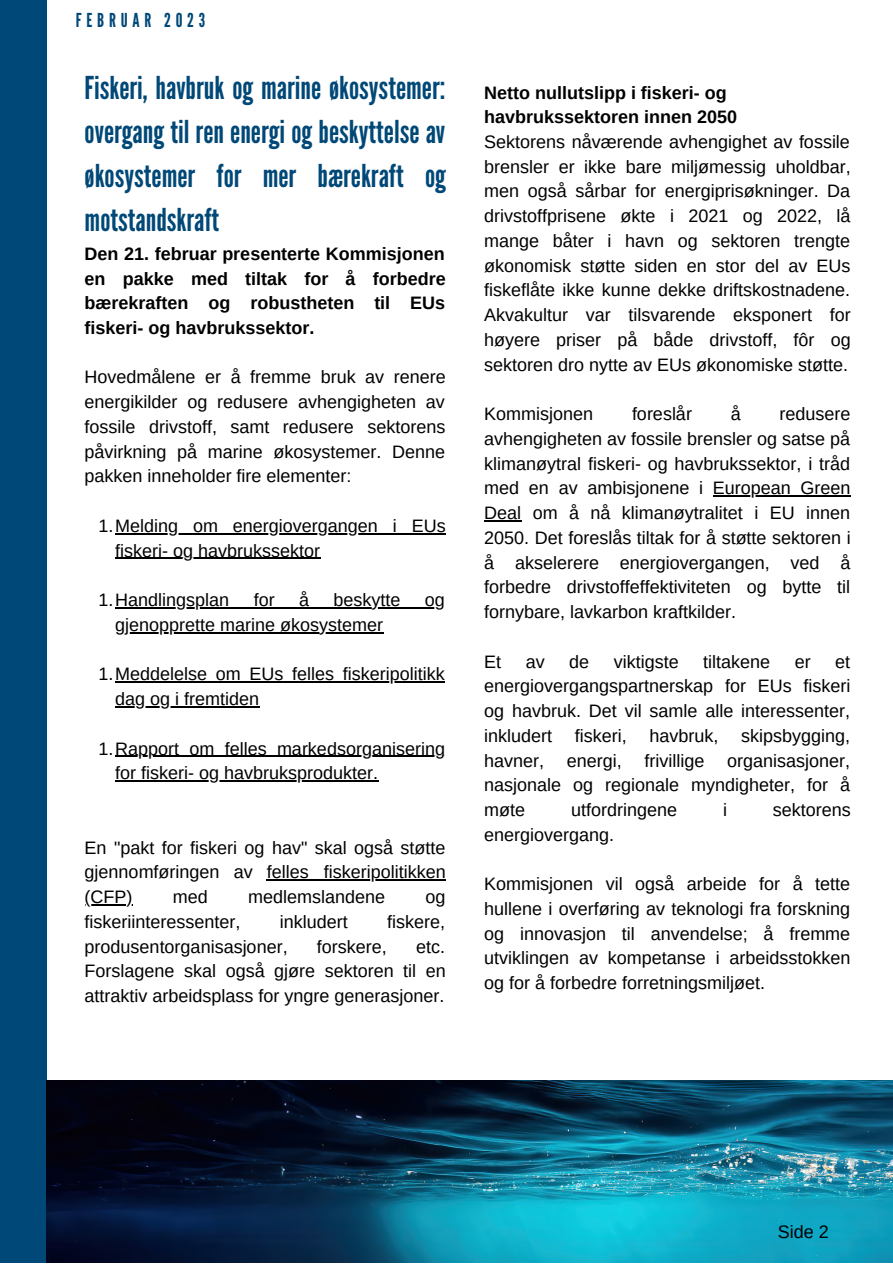
<style>
.page{position:relative;width:893px;height:1264px;background:#fff}
.page>*{position:absolute;margin:0;border:0;box-sizing:border-box;transform-origin:0 0}
.t1{font:31.5px/43.8px "League Gothic";color:#004877;text-align:justify}
.t2{font:19.2px "League Gothic";letter-spacing:.25em;color:#004877}
.t3{font:18px/24.8px "Arimo";color:#000;text-align:justify}
.t4{font:700 18px/24.8px "Arimo";color:#000;text-align:justify}
</style>
<div class="page">
<div style="left:0;top:0;width:46px;height:1262px;background:#004877"></div>
<img style="left:47px;top:1080px;width:845px;height:182px">
<svg style="left:115px;top:533px;width:15px;height:1px"></svg>
<hr style="left:130px;top:533px;width:315px;height:1px;background:#000">
<hr style="left:115px;top:558px;width:205px;height:1px;background:#000">
<hr style="left:115px;top:607px;width:330px;height:1px;background:#000">
<hr style="left:115px;top:632px;width:268px;height:1px;background:#000">
<hr style="left:115px;top:681px;width:330px;height:1px;background:#000">
<hr style="left:115px;top:706px;width:144px;height:1px;background:#000">
<hr style="left:115px;top:755px;width:330px;height:1px;background:#000">
<hr style="left:115px;top:780px;width:263px;height:1px;background:#000">
<hr style="left:267px;top:879px;width:179px;height:1px;background:#000">
<hr style="left:85px;top:904px;width:48px;height:1px;background:#000">
<hr style="left:712px;top:495px;width:138px;height:1px;background:#000">
<hr style="left:484px;top:520px;width:37px;height:1px;background:#000">
<p class="t2" style="left:76px;top:9px;width:131px">FEBRUAR 2023</p>
<h1 class="t1" style="left:85px;top:66px;width:363px">Fiskeri, havbruk og marine økosystemer: overgang til ren energi og beskyttelse av økosystemer for mer bærekraft og motstandskraft</h1>
<p class="t4" style="left:85px;top:241px;width:362px">Den 21. februar presenterte Kommisjonen en pakke med tiltak for å forbedre bærekraften og robustheten til EUs fiskeri- og havbrukssektor.</p>
<p class="t3" style="left:85px;top:365px;width:362px">Hovedmålene er å fremme bruk av renere energikilder og redusere avhengigheten av fossile drivstoff, samt redusere sektorens påvirkning på marine økosystemer. Denne pakken inneholder fire elementer:</p>
<p class="t3" style="left:115px;top:513px;width:332px;text-indent:-17px">1.Melding om energiovergangen i EUs fiskeri- og havbrukssektor</p>
<p class="t3" style="left:98px;top:587px;width:132px">1.Handlingsplan</p>
<p class="t3" style="left:254px;top:587px;width:22px">for</p>
<p class="t3" style="left:299px;top:587px;width:11px">å</p>
<p class="t3" style="left:333px;top:587px;width:68px">beskytte</p>
<p class="t3" style="left:425px;top:587px;width:21px">og</p>
<p class="t3" style="left:115px;top:612px;width:269px">gjenopprette marine økosystemer</p>
<p class="t3" style="left:115px;top:661px;width:331px;text-indent:-17px">1.Meddelelse om EUs felles fiskeripolitikk dag og i fremtiden</p>
<p class="t3" style="left:115px;top:736px;width:331px;text-indent:-17px">1.Rapport om felles markedsorganisering for fiskeri- og havbruksprodukter.</p>
<p class="t3" style="left:85px;top:835px;width:362px">En "pakt for fiskeri og hav" skal også støtte gjennomføringen av felles fiskeripolitikken (CFP)</p>
<p class="t3" style="left:173px;top:884px;width:36px">med</p>
<p class="t3" style="left:248px;top:884px;width:138px">medlemslandene</p>
<p class="t3" style="left:425px;top:884px;width:21px">og</p>
<p class="t3" style="left:85px;top:909px;width:157px">fiskeriinteressenter,</p>
<p class="t3" style="left:280px;top:909px;width:69px">inkludert</p>
<p class="t3" style="left:387px;top:909px;width:59px">fiskere,</p>
<p class="t3" style="left:85px;top:933px;width:204px">produsentorganisasjoner,</p>
<p class="t3" style="left:317px;top:933px;width:71px">forskere,</p>
<p class="t3" style="left:85px;top:933px;width:362px;text-indent:331px">etc.<br>Forslagene skal også gjøre sektoren til en attraktiv arbeidsplass for yngre generasjoner.</p>
<p class="t4" style="left:484px;top:80px;width:254px">Netto nullutslipp i fiskeri- og havbrukssektoren innen 2050</p>
<p class="t3" style="left:484px;top:129px;width:368px">Sektorens nåværende avhengighet av fossile brensler er ikke bare miljømessig uholdbar, men også sårbar for energiprisøkninger. Da drivstoffprisene økte i 2021 og 2022, lå mange båter i havn og sektoren trengte økonomisk støtte siden en stor del av EUs fiskeflåte ikke kunne dekke driftskostnadene.<br>Akvakultur var tilsvarende eksponert for høyere priser på både drivstoff, fôr og sektoren dro nytte av EUs økonomiske støtte.</p>
<p class="t3" style="left:484px;top:401px;width:110px">Kommisjonen</p>
<p class="t3" style="left:632px;top:401px;width:61px">foreslår</p>
<p class="t3" style="left:730px;top:401px;width:11px">å</p>
<p class="t3" style="left:484px;top:401px;width:368px;text-indent:295px">redusere avhengigheten av fossile brensler og satse på klimanøytral fiskeri- og havbrukssektor, i tråd med en av ambisjonene i European Green Deal om å nå klimanøytralitet i EU innen 2050. Det foreslås tiltak for å støtte sektoren i å akselerere energiovergangen, ved å forbedre drivstoffeffektiviteten og bytte til fornybare, lavkarbon kraftkilder.</p>
<p class="t3" style="left:484px;top:649px;width:18px">Et</p>
<p class="t3" style="left:525px;top:649px;width:20px">av</p>
<p class="t3" style="left:569px;top:649px;width:21px">de</p>
<p class="t3" style="left:613px;top:649px;width:66px">viktigste</p>
<p class="t3" style="left:703px;top:649px;width:68px">tiltakene</p>
<p class="t3" style="left:794px;top:649px;width:17px">er</p>
<p class="t3" style="left:484px;top:649px;width:368px;text-indent:351px">et energiovergangspartnerskap for EUs fiskeri og havbruk. Det vil samle alle interessenter, inkludert</p>
<p class="t3" style="left:575px;top:723px;width:53px">fiskeri,</p>
<p class="t3" style="left:649px;top:723px;width:70px">havbruk,</p>
<p class="t3" style="left:741px;top:723px;width:110px">skipsbygging,</p>
<p class="t3" style="left:484px;top:748px;width:367px;text-indent:243px">organisasjoner, nasjonale og regionale myndigheter, for å møte</p>
<p class="t3" style="left:484px;top:748px;width:61px">havner,</p>
<p class="t3" style="left:567px;top:748px;width:56px">energi,</p>
<p class="t3" style="left:644px;top:748px;width:61px">frivillige</p>
<p class="t3" style="left:571px;top:797px;width:107px">utfordringene</p>
<p class="t3" style="left:723px;top:797px;width:5px">i</p>
<p class="t3" style="left:772px;top:797px;width:79px">sektorens</p>
<p class="t3" style="left:484px;top:822px;width:131px">energiovergang.</p>
<p class="t3" style="left:484px;top:871px;width:367px">Kommisjonen vil også arbeide for å tette hullene i overføring av teknologi fra forskning og innovasjon til anvendelse; å fremme utviklingen av kompetanse i arbeidsstokken og for å forbedre forretningsmiljøet.</p>
<p class="t3" style="left:777px;top:1219px;width:52px">Side 2</p>
</div>
